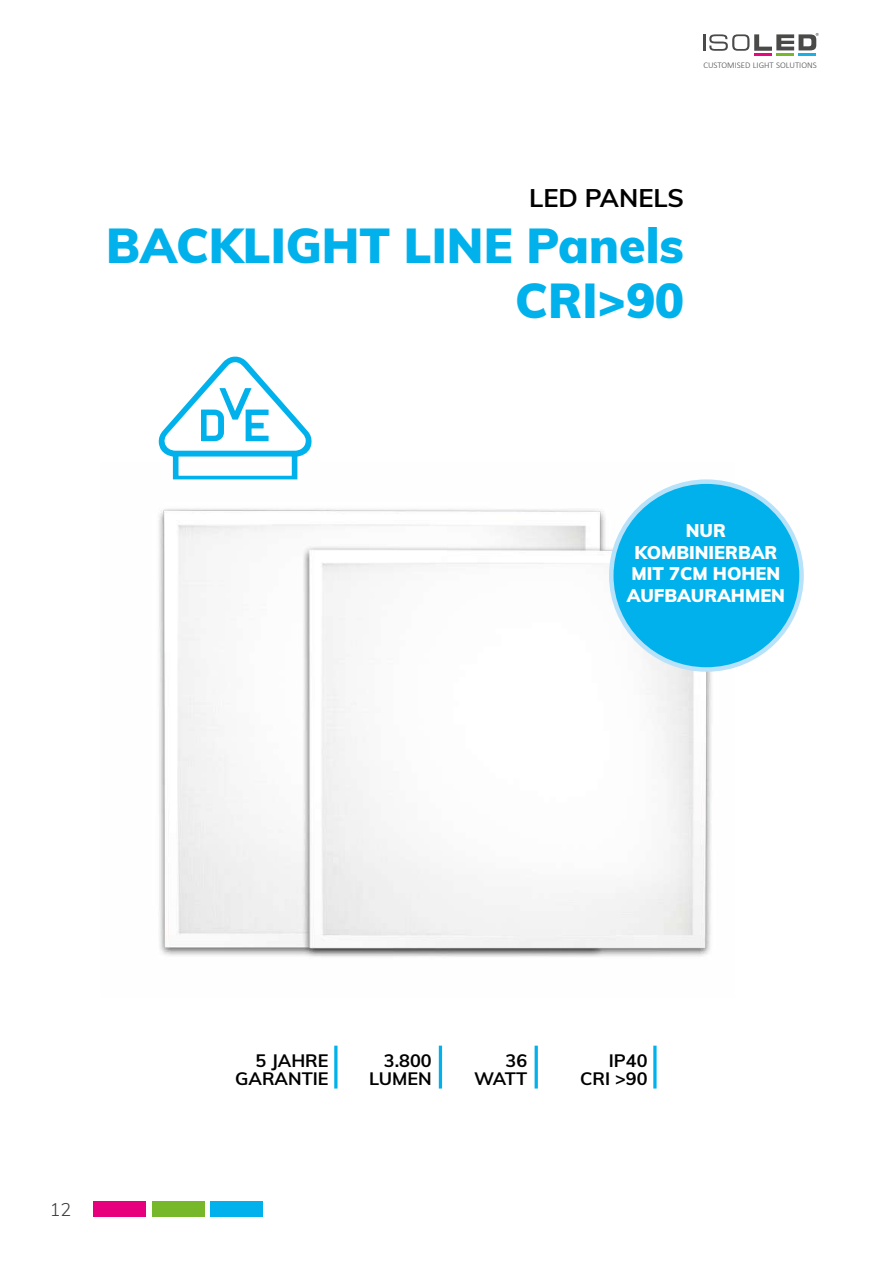
<style>
.page{position:relative;width:893px;height:1263px;background:#fff}
.page>*{position:absolute;margin:0;border:0;box-sizing:border-box;transform-origin:0 0}
.t1{font:900 48px/55.5px "Muli";color:#00b1eb;text-align:right}
.t2{font:700 25.5px "Muli";color:#000}
.t3{font:700 18px/18px "Muli";color:#000;text-align:right}
.t4{font:900 18px/21.6px "Muli";color:#fff;text-align:center}
.t5{font:300 18px "Muli";color:#3c3c3b}
.t6{font:300 8.85px "Calibri";color:#4a4a49}
</style>
<div class="page">
<img style="left:158px;top:479px;width:576px;height:478px">
<hr style="left:334px;top:1046px;width:3px;height:42px;background:#00b1eb">
<svg style="left:653px;top:1046px;width:4px;height:42px"></svg>
<hr style="left:535px;top:1046px;width:3px;height:42px;background:#00b1eb">
<hr style="left:439px;top:1046px;width:3px;height:42px;background:#00b1eb">
<div style="left:611px;top:482px;width:190px;height:187px;background:#00b1eb;border-radius:50%"></div>
<div style="left:609px;top:479px;width:195px;height:193px;border:4px solid #b7e2fa;border-radius:50%"></div>
<svg style="left:158px;top:356px;width:154px;height:123px"></svg>
<svg style="left:703px;top:33px;width:116px;height:23px"></svg>
<div style="left:94px;top:1201px;width:52px;height:15px;background:#e6007d"></div>
<div style="left:210px;top:1201px;width:53px;height:15px;background:#00b1eb"></div>
<div style="left:152px;top:1201px;width:52px;height:15px;background:#76b82a"></div>
<p class="t6" style="left:703px;top:60px;width:115px">CUSTOMISED LIGHT SOLUTIONS</p>
<h2 class="t2" style="left:529px;top:184px;width:156px">LED PANELS</h2>
<h1 class="t1" style="left:106px;top:218px;width:579px">BACKLIGHT LINE Panels<br>CRI&gt;90</h1>
<p class="t4" style="left:627px;top:520px;width:160px">NUR<br>KOMBINIERBAR<br>MIT 7CM HOHEN<br>AUFBAURAHMEN</p>
<p class="t5" style="left:50px;top:1200px;width:23px">12</p>
<p class="t3" style="left:235px;top:1052px;width:95px">5 JAHRE<br>GARANTIE</p>
<p class="t3" style="left:474px;top:1052px;width:55px">36<br>WATT</p>
<p class="t3" style="left:580px;top:1052px;width:69px">IP40<br>CRI &gt;90</p>
<p class="t3" style="left:369px;top:1052px;width:64px">3.800<br>LUMEN</p>
</div>
